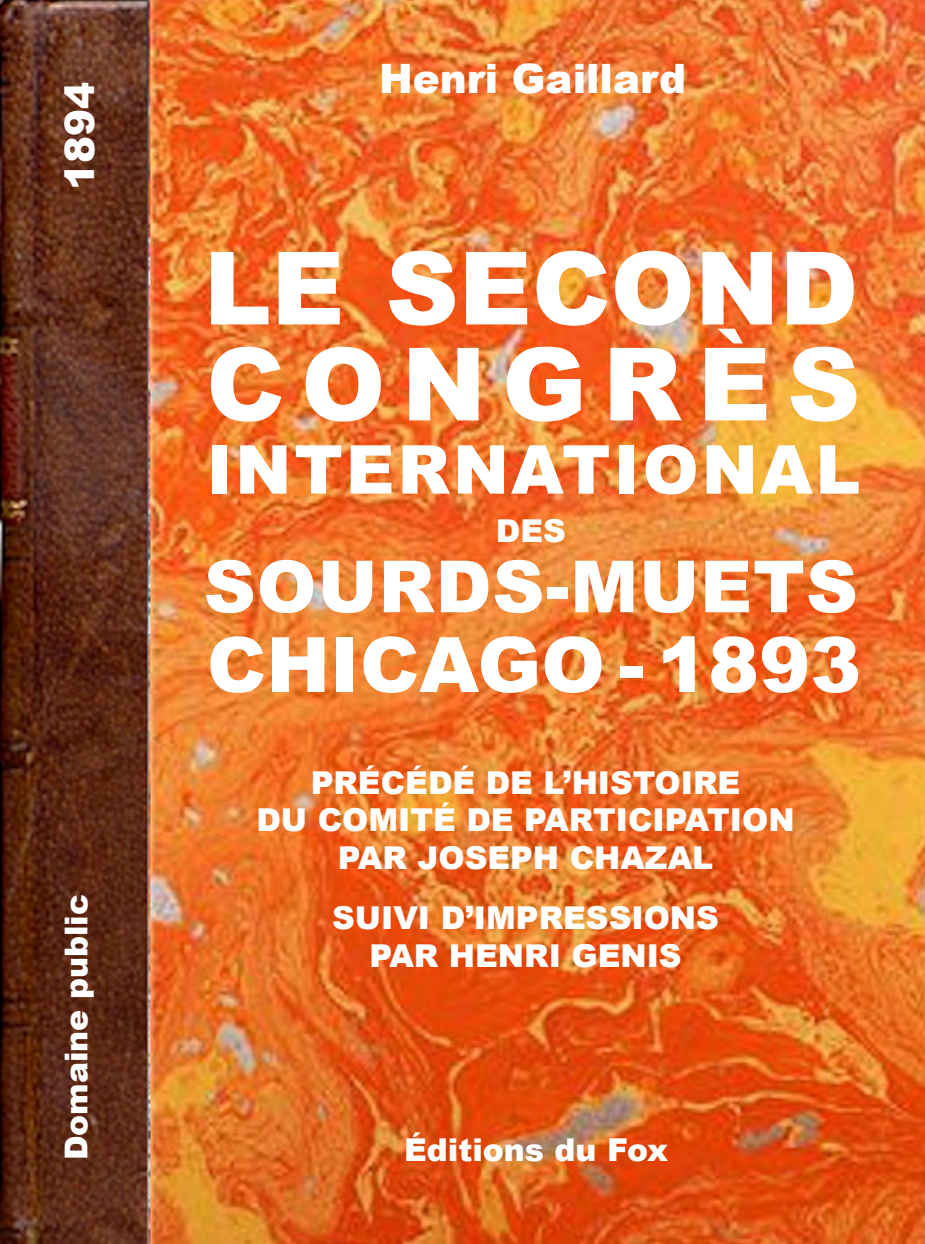
<style>
.page{position:relative;width:925px;height:1244px;background:#fff}
.page>*{position:absolute;margin:0;border:0;box-sizing:border-box;transform-origin:0 0}
.Sous-titre_brun{font:900 101.25px "Arial";color:#fff}
.Sous-titre_brun-2{font:900 101.25px "Arial";letter-spacing:.16em;color:#fff}
.Sous-titre_brun-3{font:900 76.5px "Arial";color:#fff}
.Sous-titre_brun-4{font:900 72px "Arial";letter-spacing:.015em;color:#fff}
.Sous-titre_brun-5{font:900 67.5px "Arial";letter-spacing:.04em;color:#fff}
.t1{font:900 40.5px "Arial";color:#fff}
.Sous-titre_brun-6{font:900 31.5px "Arial";color:#fff}
</style>
<div class="page">
<img style="left:0;top:0;width:925px;height:1243px">
<p class="t1" style="left:50px;top:190px;width:110px;rotate:-90deg">1894</p>
<p class="Sous-titre_brun-6" style="left:53px;top:1160px;width:268px;rotate:-90deg">Domaine public</p>
<p class="t1" style="left:379px;top:49px;width:308px">Henri Gaillard</p>
<p class="Sous-titre_brun" style="left:204px;top:215px;width:656px">LE SECOND</p>
<p class="Sous-titre_brun-2" style="left:206px;top:311px;width:656px">CONGRÈS</p>
<p class="Sous-titre_brun-5" style="left:206px;top:420px;width:656px">INTERNATIONAL</p>
<p class="Sous-titre_brun-6" style="left:496px;top:508px;width:71px">DES</p>
<p class="Sous-titre_brun-4" style="left:204px;top:534px;width:656px">SOURDS-MUETS</p>
<p class="Sous-titre_brun-3" style="left:207px;top:609px;width:656px">CHICAGO - 1893</p>
<p class="Sous-titre_brun-6" style="left:311px;top:759px;width:431px">PRÉCÉDÉ DE L’HISTOIRE</p>
<p class="Sous-titre_brun-6" style="left:256px;top:797px;width:540px">DU COMITÉ DE PARTICIPATION</p>
<p class="Sous-titre_brun-6" style="left:338px;top:835px;width:377px">PAR JOSEPH CHAZAL</p>
<p class="Sous-titre_brun-6" style="left:332px;top:895px;width:388px">SUIVI D’IMPRESSIONS</p>
<p class="Sous-titre_brun-6" style="left:369px;top:933px;width:314px">PAR HENRI GENIS</p>
<p class="Sous-titre_brun-6" style="left:404px;top:1127px;width:265px">Éditions du Fox</p>
</div>
